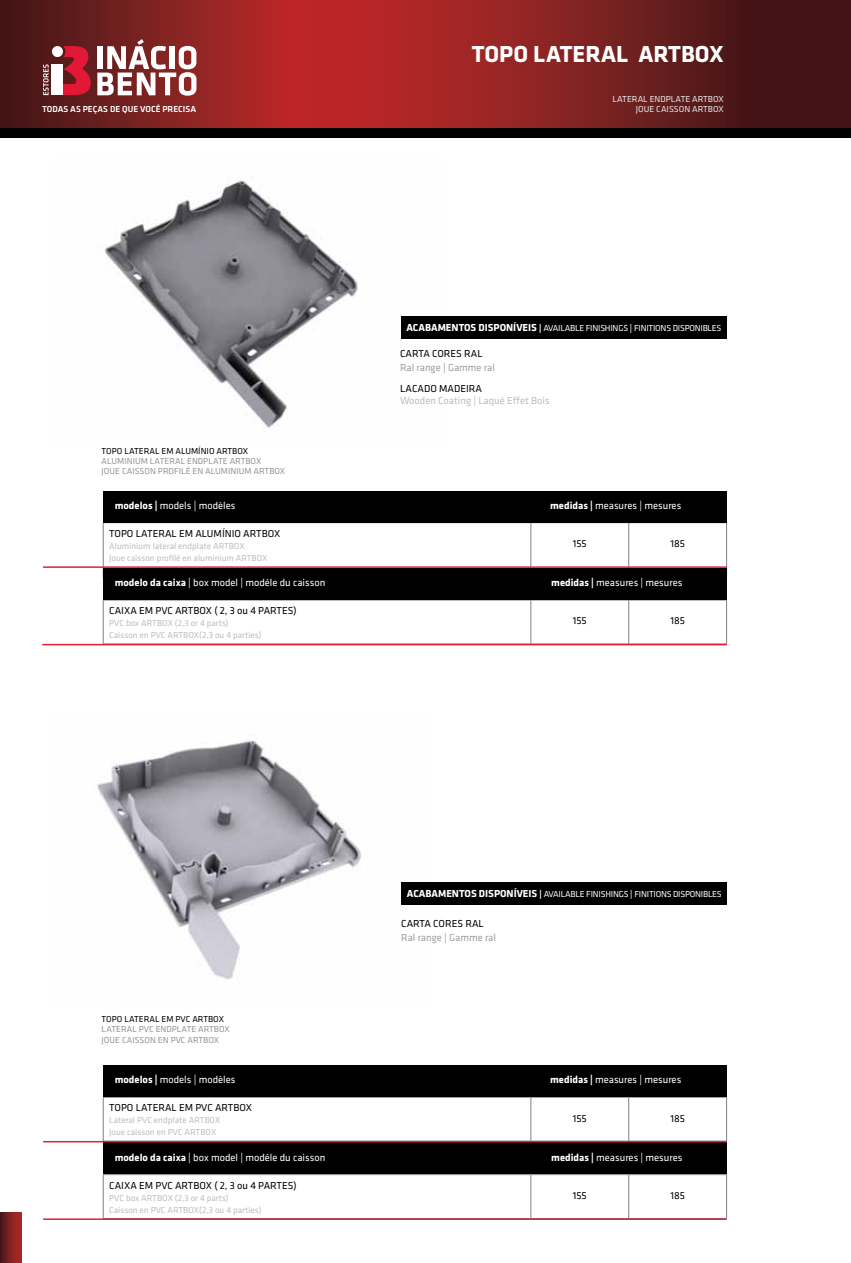
<style>
.page{position:relative;width:851px;height:1263px;background:#fff}
.page>*{position:absolute;margin:0;border:0;box-sizing:border-box;transform-origin:0 0}
.t1{font:700 24px "Klavika";color:#fff}
.t2{font:10.5px "Klavika";color:#fff}
.t3{font:10.5px "Klavika";color:#000}
.t4{font:10.5px "Klavika";color:#9d9fa2}
.t5{font:10.5px "Klavika";color:#bcbec0}
.t6{font:9px/12px "Klavika";color:#bcbec0}
.t7{font:9px "Klavika";letter-spacing:-.025em;color:#fff}
.t8{font:9px "Klavika";color:#939598}
.t9{font:9px "Klavika";color:#000}
.t10{font:9px "Klavika";color:#e6e7e8}
.t11{font:500 9px "Klavika";color:#fff}
.s1{font-weight:700;font-size:10.5px}
.s2{font-weight:700}
.s3{font-weight:500}
</style>
<div class="page">
<svg style="left:0;top:1212px;width:21px;height:51px"></svg>
<svg style="left:0;top:0;width:850px;height:129px;background:#7e1f1f"></svg>
<div style="left:0;top:129px;width:850px;height:9px;background:#000"></div>
<svg style="left:43px;top:39px;width:153px;height:57px"></svg>
<img style="left:104px;top:180px;width:337px;height:248px">
<img style="left:97px;top:740px;width:334px;height:240px">
<hr style="left:103px;top:522px;width:427px;height:1px;background:#808285">
<hr style="left:103px;top:523px;width:1px;height:55px;background:#808285">
<hr style="left:530px;top:522px;width:98px;height:1px;background:#808285">
<hr style="left:530px;top:523px;width:1px;height:55px;background:#808285">
<hr style="left:628px;top:522px;width:98px;height:1px;background:#808285">
<hr style="left:628px;top:523px;width:1px;height:55px;background:#808285">
<hr style="left:726px;top:523px;width:1px;height:55px;background:#808285">
<hr style="left:103px;top:600px;width:427px;height:1px;background:#808285">
<hr style="left:103px;top:600px;width:1px;height:44px;background:#808285">
<hr style="left:530px;top:600px;width:98px;height:1px;background:#808285">
<hr style="left:530px;top:600px;width:1px;height:44px;background:#808285">
<hr style="left:628px;top:600px;width:98px;height:1px;background:#808285">
<hr style="left:628px;top:600px;width:1px;height:44px;background:#808285">
<hr style="left:726px;top:600px;width:1px;height:44px;background:#808285">
<div style="left:103px;top:491px;width:623px;height:31px;background:#000"></div>
<div style="left:103px;top:568px;width:623px;height:32px;background:#000"></div>
<hr style="left:43px;top:566px;width:683px;height:2px;background:#e41d38">
<hr style="left:42px;top:644px;width:684px;height:1px;background:#e41d38">
<hr style="left:103px;top:1097px;width:427px;height:1px;background:#808285">
<hr style="left:103px;top:1097px;width:1px;height:44px;background:#808285">
<hr style="left:530px;top:1097px;width:98px;height:1px;background:#808285">
<hr style="left:530px;top:1097px;width:1px;height:44px;background:#808285">
<hr style="left:628px;top:1097px;width:98px;height:1px;background:#808285">
<hr style="left:628px;top:1097px;width:1px;height:44px;background:#808285">
<hr style="left:726px;top:1097px;width:1px;height:44px;background:#808285">
<hr style="left:103px;top:1174px;width:427px;height:1px;background:#808285">
<hr style="left:103px;top:1175px;width:1px;height:43px;background:#808285">
<hr style="left:530px;top:1174px;width:98px;height:1px;background:#808285">
<hr style="left:530px;top:1175px;width:1px;height:43px;background:#808285">
<hr style="left:628px;top:1174px;width:98px;height:1px;background:#808285">
<hr style="left:628px;top:1175px;width:1px;height:43px;background:#808285">
<hr style="left:726px;top:1175px;width:1px;height:43px;background:#808285">
<div style="left:103px;top:1065px;width:623px;height:32px;background:#000"></div>
<div style="left:103px;top:1142px;width:623px;height:32px;background:#000"></div>
<hr style="left:43px;top:1141px;width:683px;height:1px;background:#e41d38">
<hr style="left:43px;top:1218px;width:683px;height:2px;background:#e41d38">
<div style="left:401px;top:882px;width:325px;height:22px;background:#000"></div>
<div style="left:400px;top:316px;width:326px;height:22px;background:#000"></div>
<p class="t11" style="left:42px;top:104px;width:155px">TODAS AS PEÇAS DE QUE VOCÊ PRECISA</p>
<p class="t9" style="left:102px;top:446px;width:148px">TOPO LATERAL EM ALUMÍNIO ARTBOX</p>
<p class="t8" style="left:102px;top:456px;width:161px">ALUMINIUM LATERAL ENDPLATE ARTBOX</p>
<p class="t8" style="left:102px;top:466px;width:185px">JOUE CAISSON PROFILÉ EN ALUMINIUM ARTBOX</p>
<h1 class="t1" style="left:472px;top:41px;width:253px">TOPO LATERAL ARTBOX</h1>
<p class="t10" style="left:612px;top:94px;width:113px">LATERAL ENDPLATE ARTBOX</p>
<p class="t10" style="left:635px;top:105px;width:90px">JOUE CAISSON ARTBOX</p>
<p class="t7" style="left:406px;top:323px;width:316px"><span class="s1">ACABAMENTOS DISPONÍVEIS</span> <span class="s2">|</span> AVAILABLE FINISHINGS <span class="s3">|</span> FINITIONS DISPONIBLES</p>
<p class="t3" style="left:400px;top:348px;width:84px">CARTA CORES RAL</p>
<p class="t4" style="left:400px;top:362px;width:96px">Ral range | Gamme ral</p>
<p class="t3" style="left:400px;top:383px;width:84px">LACADO MADEIRA</p>
<p class="t5" style="left:400px;top:395px;width:151px">Wooden Coating | Laqué Effet Bois</p>
<p class="t2" style="left:115px;top:499px;width:122px"><span class="s2">modelos |</span> models | modèles</p>
<p class="t2" style="left:550px;top:499px;width:133px"><span class="s2">medidas |</span> measures | mesures</p>
<p class="t3" style="left:109px;top:527px;width:172px">TOPO LATERAL EM ALUMÍNIO ARTBOX</p>
<p class="t6" style="left:109px;top:540px;width:160px">Aluminium lateral endplate ARTBOX<br>Joue caisson profilé en aluminium ARTBOX</p>
<p class="t3" style="left:572px;top:538px;width:16px">155</p>
<p class="t3" style="left:670px;top:538px;width:16px">185</p>
<p class="t2" style="left:115px;top:577px;width:212px"><span class="s2">modelo da caixa</span> | box model | modéle du caisson</p>
<p class="t2" style="left:551px;top:577px;width:133px"><span class="s2">medidas |</span> measures | mesures</p>
<p class="t3" style="left:109px;top:605px;width:189px">CAIXA EM PVC ARTBOX ( 2, 3 ou 4 PARTES)</p>
<p class="t6" style="left:109px;top:617px;width:154px">PVC box ARTBOX (2,3 or 4 parts)<br>Caisson en PVC ARTBOX(2,3 ou 4 parties)</p>
<p class="t3" style="left:572px;top:615px;width:16px">155</p>
<p class="t3" style="left:670px;top:615px;width:16px">185</p>
<p class="t7" style="left:407px;top:889px;width:316px"><span class="s1">ACABAMENTOS DISPONÍVEIS</span> <span class="s2">|</span> AVAILABLE FINISHINGS <span class="s3">|</span> FINITIONS DISPONIBLES</p>
<p class="t9" style="left:102px;top:1014px;width:124px">TOPO LATERAL EM PVC ARTBOX</p>
<p class="t8" style="left:102px;top:1024px;width:130px">LATERAL PVC ENDPLATE ARTBOX</p>
<p class="t8" style="left:102px;top:1035px;width:119px">JOUE CAISSON EN PVC ARTBOX</p>
<p class="t3" style="left:401px;top:918px;width:84px">CARTA CORES RAL</p>
<p class="t4" style="left:401px;top:931px;width:96px">Ral range | Gamme ral</p>
<p class="t2" style="left:115px;top:1074px;width:122px"><span class="s2">modelos |</span> models | modèles</p>
<p class="t2" style="left:550px;top:1074px;width:133px"><span class="s2">medidas |</span> measures | mesures</p>
<p class="t3" style="left:109px;top:1102px;width:144px">TOPO LATERAL EM PVC ARTBOX</p>
<p class="t6" style="left:109px;top:1114px;width:113px">Lateral PVC endplate ARTBOX<br>Joue caisson en PVC ARTBOX</p>
<p class="t3" style="left:572px;top:1112px;width:16px">155</p>
<p class="t3" style="left:670px;top:1112px;width:16px">185</p>
<p class="t2" style="left:115px;top:1151px;width:212px"><span class="s2">modelo da caixa</span> | box model | modéle du caisson</p>
<p class="t2" style="left:551px;top:1151px;width:133px"><span class="s2">medidas |</span> measures | mesures</p>
<p class="t3" style="left:109px;top:1179px;width:189px">CAIXA EM PVC ARTBOX ( 2, 3 ou 4 PARTES)</p>
<p class="t6" style="left:109px;top:1192px;width:154px">PVC box ARTBOX (2,3 or 4 parts)<br>Caisson en PVC ARTBOX(2,3 ou 4 parties)</p>
<p class="t3" style="left:572px;top:1190px;width:16px">155</p>
<p class="t3" style="left:670px;top:1190px;width:16px">185</p>
</div>
